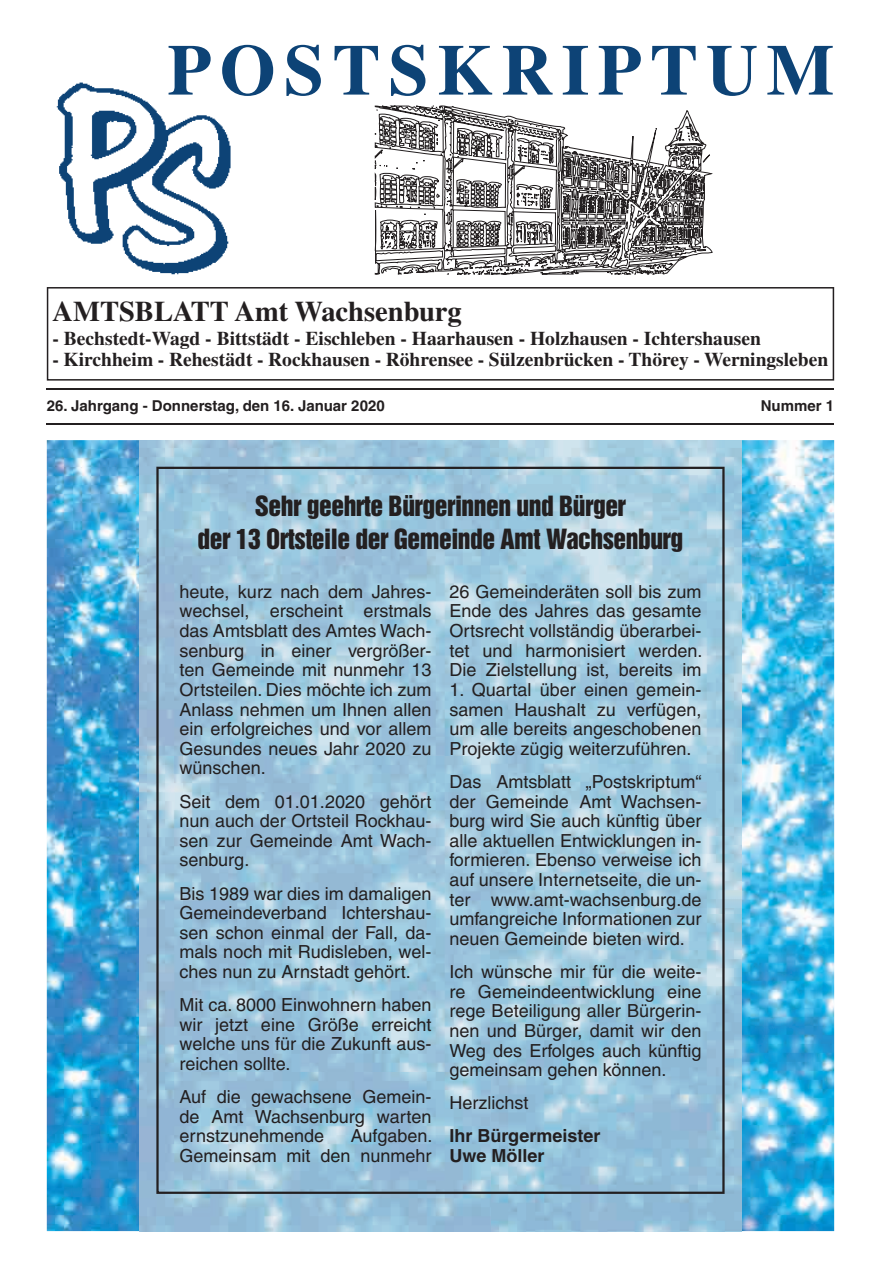
<style>
.page{position:relative;width:881px;height:1263px;background:#fff}
.page>*{position:absolute;margin:0;border:0;box-sizing:border-box;transform-origin:0 0}
.t1{font:700 72px "Times LT";letter-spacing:.115em;color:#0d4376}
.t2{font:700 28.5px "Times LT";color:#231f20}
.t3{font:25.5px/33px "Helvetica Inserat LT";letter-spacing:-.02em;color:#231f20;text-align:center}
.t4{font:700 19.5px "Times LT";color:#231f20}
.t5{font:18px/19.6px "Helvetica LT";color:#231f20;text-align:justify}
.t6{font:700 18px/19.6px "Helvetica LT";color:#231f20}
.t7{font:700 15px "Helvetica LT";color:#231f20}
</style>
<div class="page">
<hr style="left:47px;top:423px;width:786px;height:2px;background:#231f20">
<hr style="left:47px;top:388px;width:786px;height:2px;background:#231f20">
<svg style="left:47px;top:287px;width:786px;height:94px"></svg>
<svg style="left:374px;top:105px;width:338px;height:170px"></svg>
<img style="left:53px;top:82px;width:195px;height:216px">
<img style="left:47px;top:440px;width:786px;height:791px">
<img style="left:140px;top:440px;width:601px;height:791px">
<svg style="left:156px;top:467px;width:568px;height:727px;background:#9dc5db"></svg>
<h1 class="t1" style="left:167px;top:28px;width:668px">POSTSKRIPTUM</h1>
<h2 class="t2" style="left:53px;top:294px;width:410px">AMTSBLATT Amt Wachsenburg</h2>
<p class="t4" style="left:53px;top:327px;width:709px">- Bechstedt-Wagd - Bittstädt - Eischleben - Haarhausen - Holzhausen - Ichtershausen</p>
<p class="t4" style="left:53px;top:348px;width:777px">- Kirchheim - Rehestädt - Rockhausen - Röhrensee - Sülzenbrücken - Thörey - Werningsleben</p>
<p class="t7" style="left:47px;top:397px;width:339px">26. Jahrgang - Donnerstag, den 16. Januar 2020</p>
<p class="t7" style="left:760px;top:397px;width:75px">Nummer 1</p>
<h3 class="t3" style="left:197px;top:490px;width:487px">Sehr geehrte Bürgerinnen und Bürger<br>der 13 Ortsteile der Gemeinde Amt Wachsenburg</h3>
<p class="t5" style="left:179px;top:582px;width:253px">heute, kurz nach dem Jahres&shy;wechsel, erscheint erstmals das Amtsblatt des Amtes Wach&shy;senburg in einer vergrößer&shy;ten Gemeinde mit nunmehr 13<br>Ortsteilen. Dies möchte ich zum Anlass nehmen um Ihnen allen ein erfolgreiches und vor allem Gesundes neues Jahr 2020 zu wünschen.</p>
<p class="t5" style="left:179px;top:791px;width:253px">Seit dem 01.01.2020 gehört nun auch der Ortsteil Rockhau&shy;sen zur Gemeinde Amt Wach&shy;senburg.</p>
<p class="t5" style="left:179px;top:883px;width:253px">Bis 1989 war dies im damaligen Gemeindeverband Ichtershau&shy;sen schon einmal der Fall, da&shy;mals noch mit Rudisleben, wel&shy;ches nun zu Arnstadt gehört.</p>
<p class="t5" style="left:179px;top:995px;width:253px">Mit ca. 8000 Einwohnern haben wir jetzt eine Größe erreicht welche uns für die Zukunft aus&shy;reichen sollte.</p>
<p class="t5" style="left:179px;top:1087px;width:253px">Auf die gewachsene Gemein&shy;de Amt Wachsenburg warten ernstzunehmende</p>
<p class="t5" style="left:449px;top:582px;width:254px">26 Gemeinderäten soll bis zum Ende des Jahres das gesamte Ortsrecht vollständig überarbei&shy;tet und harmonisiert werden.<br>Die Zielstellung ist, bereits im</p>
<p class="t5" style="left:449px;top:680px;width:253px">1. Quartal über einen gemein&shy;samen Haushalt zu verfügen, um alle bereits angeschobenen Projekte zügig weiterzuführen.</p>
<p class="t5" style="left:449px;top:772px;width:253px">Das Amtsblatt „Postskriptum“ der Gemeinde Amt Wachsen&shy;burg wird Sie auch künftig über alle aktuellen Entwicklungen in&shy;formieren. Ebenso verweise ich auf unsere Internetseite, die un&shy;ter www.amt-wachsenburg.de umfangreiche Informationen zur neuen Gemeinde bieten wird.</p>
<p class="t5" style="left:449px;top:962px;width:253px">Ich wünsche mir für die weite&shy;re Gemeindeentwicklung eine rege Beteiligung aller Bürgerin&shy;nen und Bürger, damit wir den Weg des Erfolges auch künftig gemeinsam gehen können.</p>
<p class="t5" style="left:449px;top:1093px;width:81px">Herzlichst</p>
<p class="t6" style="left:449px;top:1126px;width:152px">Ihr Bürgermeister<br>Uwe Möller</p>
<p class="t5" style="left:179px;top:1126px;width:254px;text-align:right">Aufgaben.<br>Gemeinsam mit den nunmehr</p>
</div>
